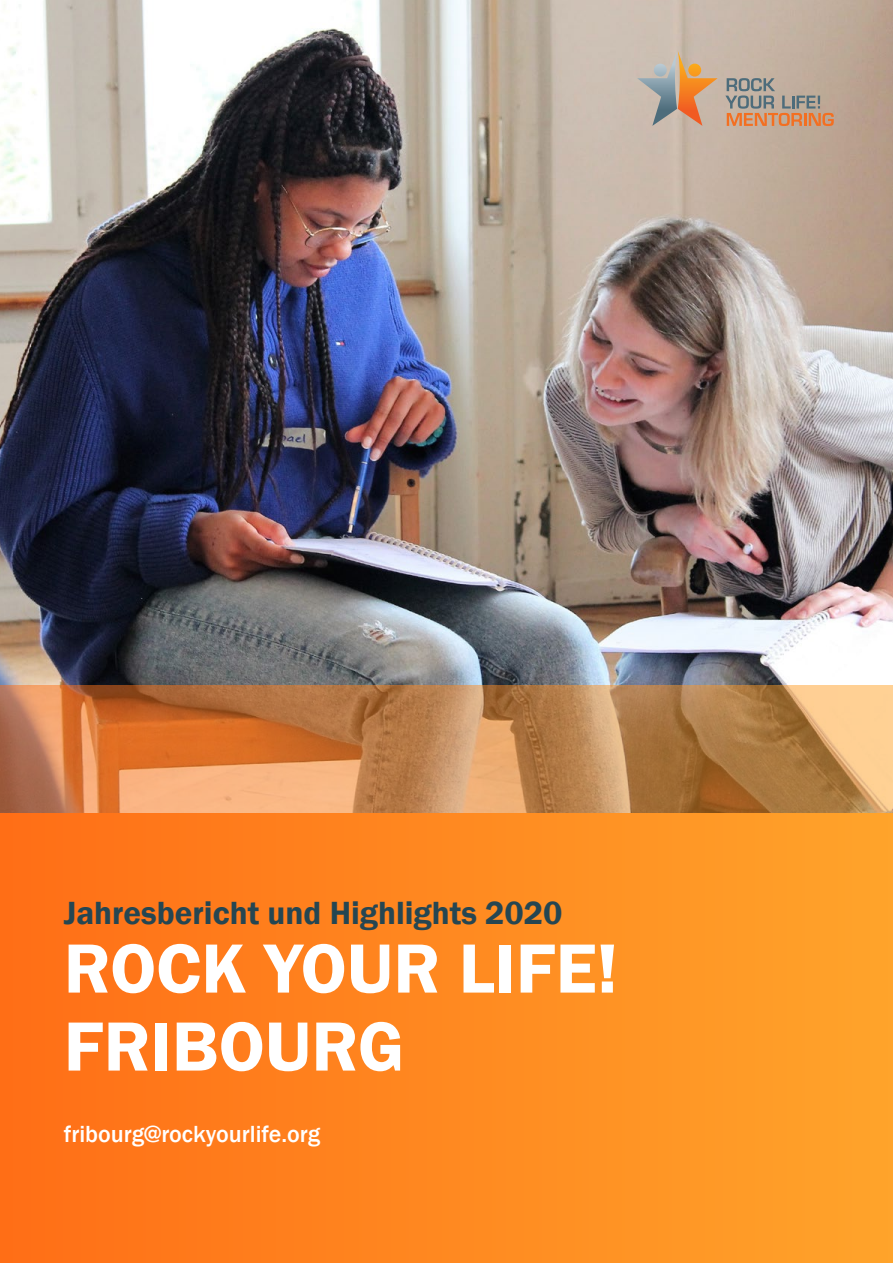
<style>
.page{position:relative;width:893px;height:1263px;background:#fff}
.page>*{position:absolute;margin:0;border:0;box-sizing:border-box;transform-origin:0 0}
.t1{font:600 72px/78px "Franklin Gothic";color:#fff}
.t2{font:600 33px "Franklin Gothic";color:#254652}
.t3{font:500 24px "Franklin Gothic";color:#fff}
</style>
<div class="page">
<img style="left:0;top:0;width:893px;height:685px">
<div style="left:0;top:814px;width:893px;height:449px;background:linear-gradient(to right,#ff6e16,#ffa42b)"></div>
<svg style="left:637px;top:51px;width:81px;height:75px;background:#c3a891"></svg>
<svg style="left:725px;top:78px;width:109px;height:48px;background:#b59a86"></svg>
<svg style="left:0;top:685px;width:893px;height:129px;background:#c68651"></svg>
<p class="t2" style="left:64px;top:893px;width:500px">Jahresbericht und Highlights 2020</p>
<h1 class="t1" style="left:64px;top:930px;width:556px">ROCK YOUR LIFE!<br>FRIBOURG</h1>
<p class="t3" style="left:64px;top:1119px;width:258px">fribourg@rockyourlife.org</p>
</div>
